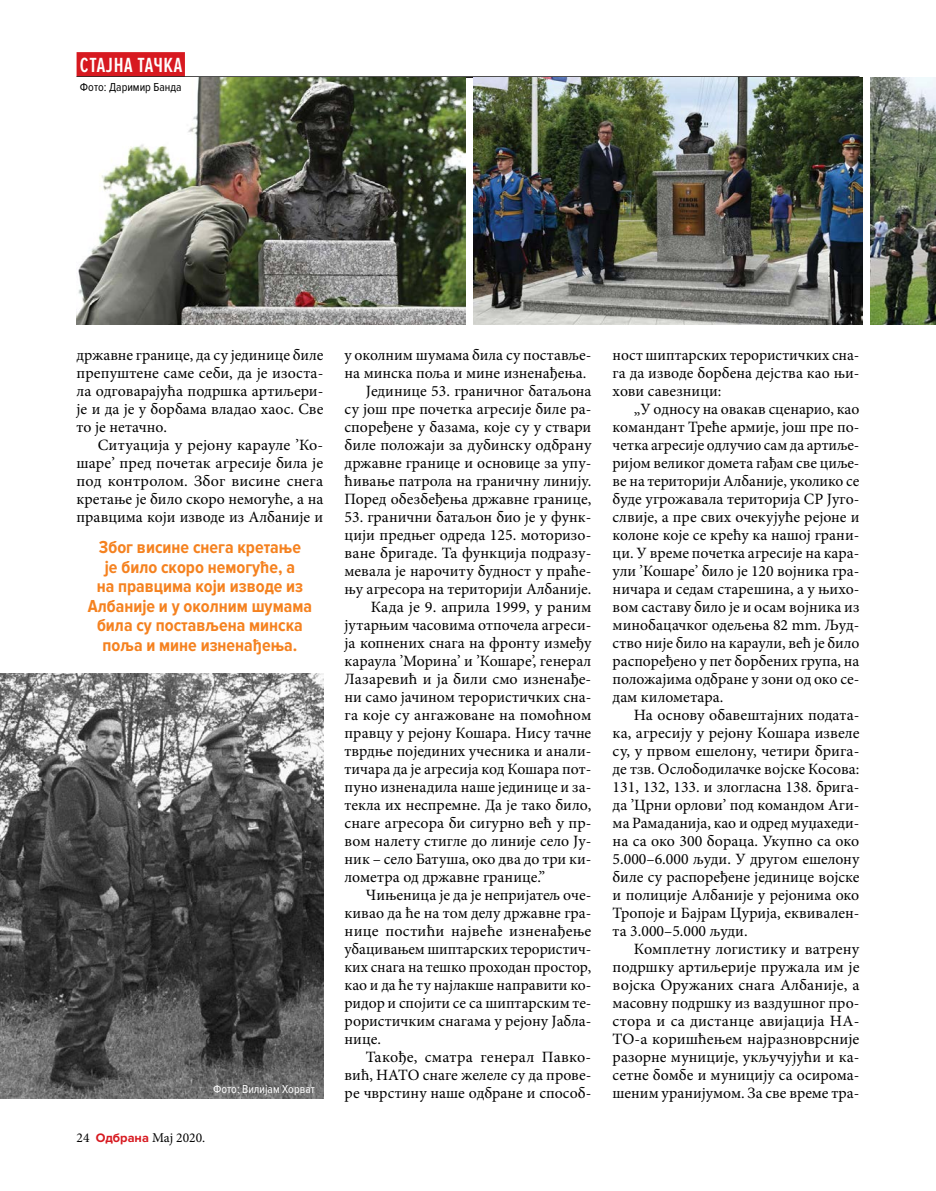
<style>
.page{position:relative;width:936px;height:1191px;background:#fff}
.page>*{position:absolute;margin:0;border:0;box-sizing:border-box;transform-origin:0 0}
.t1{font:600 21.3px "Proxima Nova Ex Cn";letter-spacing:.03em;color:#fff}
.t2{font:700 18px/19.5px "Proxima Nova Cond";color:#f58220;text-align:center}
.t3{font:15.75px/18px "Minion Pro";color:#000;text-align:justify}
.t4{font:13.5px "Minion Pro";color:#000}
.t5{font:12px "Proxima Nova Cond";color:#fff}
.t6{font:12px "Proxima Nova Cond";color:#000}
.s1{font-family:"Proxima Nova";font-weight:700;font-size:12.75px;color:#d71920}
</style>
<div class="page">
<div style="left:77px;top:52px;width:108px;height:25px;background:#d71920"></div>
<hr style="left:77px;top:77px;width:782px;height:1px;background:#000">
<img style="left:77px;top:78px;width:388px;height:246px">
<img style="left:473px;top:78px;width:389px;height:246px">
<img style="left:870px;top:78px;width:65px;height:246px">
<img style="left:0;top:674px;width:323px;height:424px">
<h1 class="t1" style="left:80px;top:53px;width:104px">СТАЈНА ТАЧКА</h1>
<p class="t6" style="left:80px;top:81px;width:103px">Фото: Даримир Банда</p>
<p class="t3" style="left:77px;top:346px;width:248px">државне границе, да су јединице биле препуштене саме себи, да је изоста&shy;ла одговарајућа подршка артиљери&shy;је и да је у борбама владао хаос. Све то је нетачно.</p>
<p class="t3" style="left:77px;top:436px;width:248px;text-indent:21px">Ситуација у рејону карауле ’Ко&shy;шаре’ пред почетак агресије била је под контролом. Због висине снега кретање је било скоро немогуће, а на правцима који изводе из Албаније и</p>
<p class="t2" style="left:88px;top:538px;width:226px">Због висине снега кретање<br>је било скоро немогуће, а<br>на правцима који изводе из<br>Албаније и у околним шумама била су постављена минска поља и мине изненађења.</p>
<p class="t5" style="left:213px;top:1082px;width:103px">Фото: Вилијам Хорват</p>
<p class="t4" style="left:77px;top:1129px;width:130px">24 <span class="s1">Одбрана</span> Мај 2020.</p>
<p class="t3" style="left:344px;top:346px;width:248px">у околним шумама била су поставље-</p>
<p class="t3" style="left:344px;top:364px;width:243px">на минска поља и мине изненађења.</p>
<p class="t3" style="left:366px;top:382px;width:227px">Јединице 53. граничног батаљона</p>
<p class="t3" style="left:344px;top:400px;width:248px">су још пре почетка агресије биле ра-</p>
<p class="t3" style="left:344px;top:418px;width:248px">споређене у базама, које су у ствари</p>
<p class="t3" style="left:344px;top:436px;width:248px">биле положаји за дубинску одбрану</p>
<p class="t3" style="left:344px;top:454px;width:248px">државне границе и основице за упу-</p>
<p class="t3" style="left:344px;top:472px;width:248px">ћивање патрола на граничну линију.</p>
<p class="t3" style="left:344px;top:490px;width:248px">Поред обезбеђења државне границе,</p>
<p class="t3" style="left:344px;top:508px;width:248px">53. гранични батаљон био је у функ-</p>
<p class="t3" style="left:344px;top:526px;width:248px">цији предњег одреда 125. моторизо-</p>
<p class="t3" style="left:344px;top:544px;width:248px">ване бригаде. Та функција подразу-</p>
<p class="t3" style="left:344px;top:562px;width:248px">мевала је нарочиту будност у праће-</p>
<p class="t3" style="left:344px;top:580px;width:248px">њу агресора на територији Албаније.</p>
<p class="t3" style="left:371px;top:598px;width:222px">Када је 9. априла 1999, у раним</p>
<p class="t3" style="left:344px;top:616px;width:248px">јутарњим часовима отпочела агреси-</p>
<p class="t3" style="left:344px;top:634px;width:248px">ја копнених снага на фронту између</p>
<p class="t3" style="left:344px;top:652px;width:248px">караула ’Морина’ и ’Кошаре’, генерал</p>
<p class="t3" style="left:344px;top:670px;width:248px">Лазаревић и ја били смо изненађе-</p>
<p class="t3" style="left:344px;top:688px;width:248px">ни само јачином терористичких сна-</p>
<p class="t3" style="left:344px;top:706px;width:248px">га које су ангажоване на помоћном</p>
<p class="t3" style="left:344px;top:724px;width:248px">правцу у рејону Кошара. Нису тачне</p>
<p class="t3" style="left:344px;top:742px;width:248px">тврдње појединих учесника и анали-</p>
<p class="t3" style="left:344px;top:760px;width:248px">тичара да је агресија код Кошара пот-</p>
<p class="t3" style="left:344px;top:778px;width:248px">пуно изненадила наше јединице и за-</p>
<p class="t3" style="left:344px;top:796px;width:248px">текла их неспремне. Да је тако било,</p>
<p class="t3" style="left:344px;top:814px;width:248px">снаге агресора би сигурно већ у пр-</p>
<p class="t3" style="left:344px;top:832px;width:248px">вом налету стигле до линије село Ју-</p>
<p class="t3" style="left:344px;top:850px;width:248px">ник – село Батуша, око два до три ки-</p>
<p class="t3" style="left:344px;top:868px;width:202px">лометра од државне границе.”</p>
<p class="t3" style="left:366px;top:886px;width:227px">Чињеница је да је непријатељ оче-</p>
<p class="t3" style="left:344px;top:904px;width:248px">кивао да ће на том делу државне гра-</p>
<p class="t3" style="left:344px;top:922px;width:248px">нице постићи највеће изненађење</p>
<p class="t3" style="left:344px;top:940px;width:248px">убацивањем шиптарских терористич-</p>
<p class="t3" style="left:344px;top:958px;width:248px">ких снага на тешко проходан простор,</p>
<p class="t3" style="left:344px;top:976px;width:248px">као и да ће ту најлакше направити ко-</p>
<p class="t3" style="left:344px;top:994px;width:248px">ридор и спојити се са шиптарским те-</p>
<p class="t3" style="left:344px;top:1012px;width:248px">рористичким снагама у рејону Јабла-</p>
<p class="t3" style="left:344px;top:1030px;width:38px">нице.</p>
<p class="t3" style="left:366px;top:1048px;width:227px">Такође, сматра генерал Павко-</p>
<p class="t3" style="left:344px;top:1066px;width:248px">вић, НАТО снаге желеле су да прове-</p>
<p class="t3" style="left:344px;top:1084px;width:248px">ре чврстину наше одбране и способ-</p>
<p class="t3" style="left:612px;top:346px;width:248px">ност шиптарских терористичких сна&shy;га да изводе борбена дејства као њи&shy;хови савезници:</p>
<p class="t3" style="left:612px;top:400px;width:248px;text-indent:21px">„У односу на овакав сценарио, као командант Треће армије, још пре по&shy;четка агресије одлучио сам да артиље&shy;ријом великог домета гађам све циље&shy;ве на територији Албаније, уколико се буде угрожавала територија СР Југо&shy;слвије, а пре свих очекујуће рејоне и колоне које се крећу ка нашој грани&shy;ци. У време почетка агресије на кара&shy;ули ’Кошаре’ било је 120 војника гра&shy;ничара и седам старешина, а у њихо&shy;вом саставу било је и осам војника из минобацачког одељења 82 mm. Људ&shy;ство није било на караули, већ је било распоређено у пет борбених група, на положајима одбране у зони од око се&shy;дам километара.</p>
<p class="t3" style="left:612px;top:706px;width:248px;text-indent:21px">На основу обавештајних подата&shy;ка, агресију у рејону Кошара извеле су, у првом ешелону, четири брига&shy;де тзв. Ослободилачке војске Косова:<br>131, 132, 133. и злогласна 138. брига&shy;да ’Црни орлови’ под командом Аги&shy;ма Рамаданија, као и одред муџахеди&shy;на са око 300 бораца. Укупно са око 5.000–6.000 људи. У другом ешелону биле су распоређене јединице војске и полиције Албаније у рејонима око Тропоје и Бајрам Цурија, еквивален&shy;та 3.000–5.000 људи.</p>
<p class="t3" style="left:612px;top:940px;width:248px;text-indent:21px">Комплетну логистику и ватрену подршку артиљерије пружала им је војска Оружаних снага Албаније, а масовну подршку из ваздушног про&shy;стора и са дистанце авијација НА-ТО-а коришћењем најразноврсније разорне муниције, укључујући и ка&shy;сетне бомбе и муницију са осирома&shy;шеним уранијумом. За све време тра-</p>
</div>
